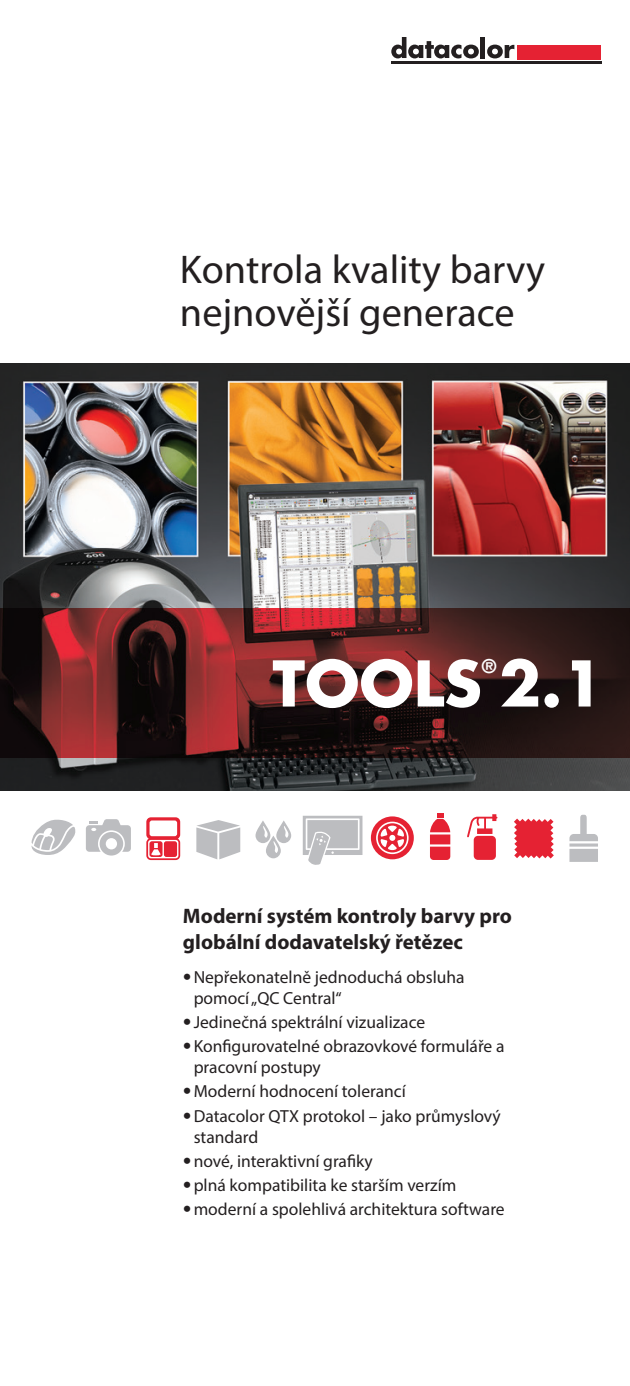
<style>
.page{position:relative;width:630px;height:1386px;background:#fff}
.page>*{position:absolute;margin:0;border:0;box-sizing:border-box;transform-origin:0 0}
.Product_Name_Cover{font:700 61.25px "Futura Std";color:#fff}
.Main_Header_Page_1{font:40.25px/43.8px "Myriad Pro";color:#231f20}
.Paragraph_Header_Pag{font:700 21px/26.2px "Myriad Pro";color:#231f20}
.Product_Name_Cover-2{font:700 18.38px "Futura Std";color:#fff}
.Front_Bullets{font:17.5px/21px "Myriad Pro";color:#231f20}
.s1{font-family:"Helvetica Neue LT Std";font-stretch:condensed}
</style>
<div class="page">
<img style="left:0;top:363px;width:630px;height:427px">
<img style="left:0;top:608px;width:630px;height:150px">
<svg style="left:391px;top:37px;width:88px;height:21px"></svg>
<hr style="left:481px;top:37px;width:4px;height:21px;background:#231f20">
<svg style="left:487px;top:45px;width:27px;height:13px"></svg>
<div style="left:517px;top:45px;width:84px;height:14px;background:#e52233"></div>
<hr style="left:391px;top:61px;width:210px;height:3px;background:#231f20">
<svg style="left:256px;top:820px;width:35px;height:38px"></svg>
<svg style="left:514px;top:819px;width:40px;height:40px;background:#e94553"></svg>
<svg style="left:430px;top:813px;width:20px;height:47px"></svg>
<svg style="left:467px;top:814px;width:30px;height:46px"></svg>
<svg style="left:569px;top:815px;width:29px;height:47px"></svg>
<svg style="left:196px;top:820px;width:44px;height:39px"></svg>
<svg style="left:86px;top:819px;width:45px;height:37px"></svg>
<svg style="left:371px;top:816px;width:43px;height:43px"></svg>
<svg style="left:32px;top:819px;width:43px;height:36px"></svg>
<svg style="left:303px;top:816px;width:59px;height:49px"></svg>
<svg style="left:146px;top:817px;width:34px;height:43px"></svg>
<p class="Main_Header_Page_1" style="left:180px;top:247px;width:367px">Kontrola kvality barvy nejnovější generace</p>
<p class="Product_Name_Cover" style="left:272px;top:643px;width:333px">TOOLS 2.1</p>
<p class="Product_Name_Cover-2" style="left:482px;top:654px;width:16px">®</p>
<p class="Paragraph_Header_Pag" style="left:183px;top:902px;width:331px">Moderní systém kontroly barvy pro globální dodavatelský řetězec</p>
<p class="Front_Bullets" style="left:194px;top:966px;width:273px;text-indent:-11px"><span class="s1">•</span>Nepřekonatelně jednoduchá obsluha pomocí „QC Central“</p>
<p class="Front_Bullets" style="left:183px;top:1011px;width:244px"><span class="s1">•</span>Jedinečná spektrální vizualizace</p>
<p class="Front_Bullets" style="left:194px;top:1036px;width:312px;text-indent:-11px"><span class="s1">•</span>Konfigurovatelné obrazovkové formuláře a pracovní postupy</p>
<p class="Front_Bullets" style="left:183px;top:1081px;width:224px"><span class="s1">•</span>Moderní hodnocení tolerancí</p>
<p class="Front_Bullets" style="left:194px;top:1105px;width:309px;text-indent:-11px"><span class="s1">•</span>Datacolor QTX protokol – jako průmyslový standard</p>
<p class="Front_Bullets" style="left:183px;top:1150px;width:191px"><span class="s1">•</span>nové, interaktivní grafiky</p>
<p class="Front_Bullets" style="left:183px;top:1174px;width:275px"><span class="s1">•</span>plná kompatibilita ke starším verzím</p>
<p class="Front_Bullets" style="left:183px;top:1198px;width:323px"><span class="s1">•</span>moderní a spolehlivá architektura software</p>
</div>
